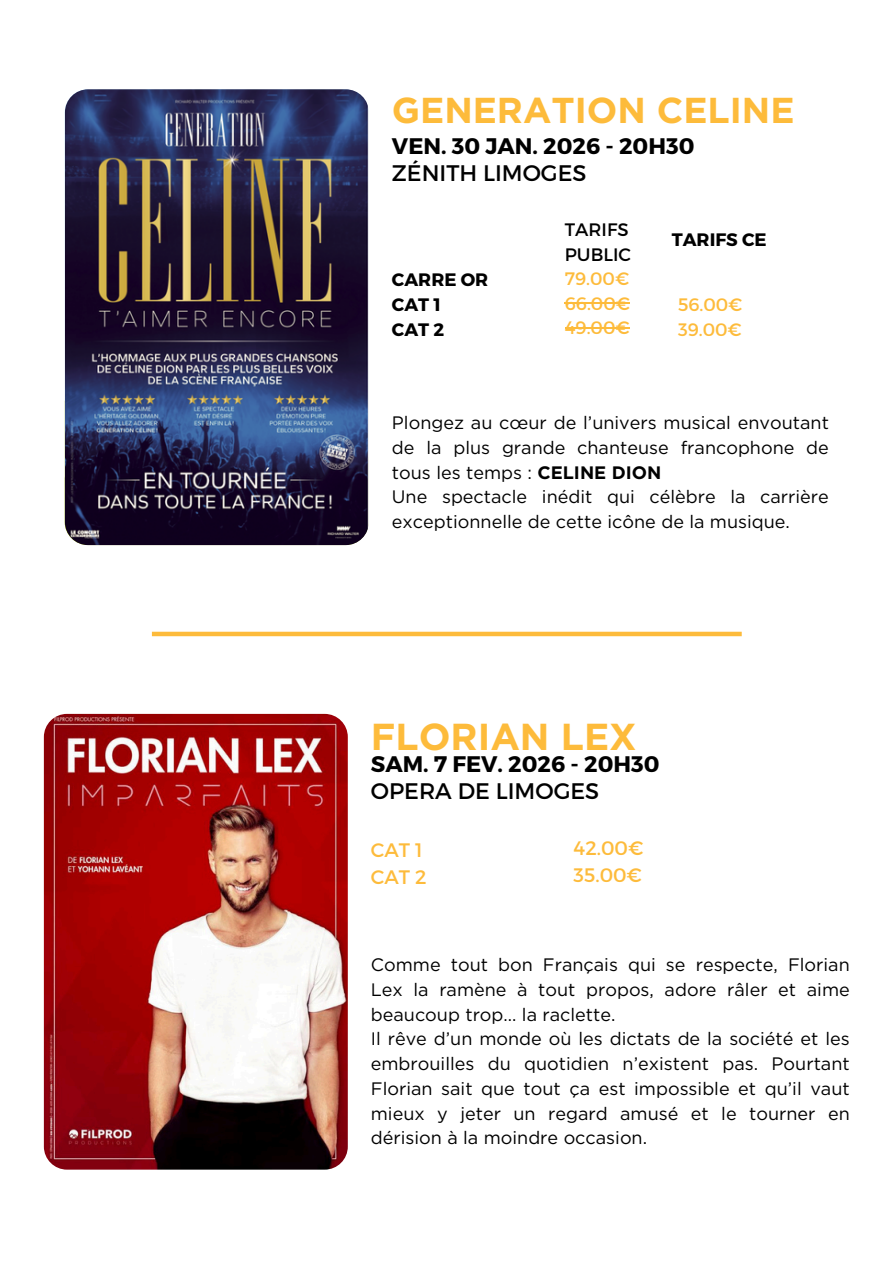
<style>
.page{position:relative;width:894px;height:1264px;background:#fff}
.page>*{position:absolute;margin:0;border:0;box-sizing:border-box;transform-origin:0 0}
.t1{font:700 37.5px "Gotham";color:#fdbb3b}
.t2{font:700 36px "Gotham";color:#fdbb3b}
.t3{font:700 22.5px "Montserrat";color:#000}
.t4{font:22.5px "Montserrat";color:#000}
.t5{font:19.5px/27px "Montserrat";color:#fdbb3b}
.t6{font:18px/24.8px "Gotham";color:#000;text-align:justify}
.t7{font:18px "Montserrat";color:#fdbb3b}
.t8{font:700 18px/24.8px "Montserrat";color:#000}
.t9{font:18px/24.8px "Montserrat";color:#000}
.s1{font-weight:700}
</style>
<div class="page">
<div style="left:152px;top:631px;width:589px;height:5px;background:#fdbb3b"></div>
<img style="left:65px;top:89px;width:304px;height:456px;border-radius:23px">
<hr style="left:564px;top:303px;width:66px;height:1px;background:#fdbb3b">
<hr style="left:564px;top:327px;width:65px;height:1px;background:#fdbb3b">
<img style="left:44px;top:714px;width:304px;height:455px;border-radius:23px">
<h1 class="t2" style="left:392px;top:89px;width:404px">GENERATION CELINE</h1>
<h2 class="t3" style="left:392px;top:131px;width:304px">VEN. 30 JAN. 2026 - 20H30</h2>
<h3 class="t4" style="left:392px;top:158px;width:196px">ZÉNITH LIMOGES</h3>
<p class="t9" style="left:564px;top:216px;width:68px">TARIFS<br>PUBLIC</p>
<p class="t8" style="left:392px;top:267px;width:98px">CARRE OR<br>CAT 1<br>CAT 2</p>
<p class="t7" style="left:564px;top:266px;width:66px">79.00€</p>
<p class="t7" style="left:564px;top:291px;width:67px">66.00€</p>
<h4 class="t7" style="left:564px;top:316px;width:66px">49.00€</h4>
<p class="t8" style="left:671px;top:226px;width:96px">TARIFS CE</p>
<p class="t7" style="left:677px;top:293px;width:66px">56.00€</p>
<p class="t7" style="left:677px;top:318px;width:65px">39.00€</p>
<h4 class="t6" style="left:392px;top:410px;width:438px">Plongez au cœur de l’univers musical envoutant de la plus grande chanteuse francophone de tous les temps : <span class="s1">CELINE DION</span></h4>
<h5 class="t6" style="left:392px;top:484px;width:438px">Une spectacle inédit qui célèbre la carrière exceptionnelle de cette icône de la musique.</h5>
<p class="t1" style="left:371px;top:713px;width:267px">FLORIAN LEX</p>
<h1 class="t3" style="left:371px;top:749px;width:290px">SAM. 7 FEV. 2026 - 20H30</h1>
<h2 class="t4" style="left:371px;top:776px;width:230px">OPERA DE LIMOGES</h2>
<p class="t5" style="left:371px;top:835px;width:57px">CAT 1<br>CAT 2</p>
<p class="t5" style="left:573px;top:833px;width:71px">42.00€</p>
<p class="t5" style="left:573px;top:860px;width:70px">35.00€</p>
<h3 class="t6" style="left:371px;top:952px;width:480px">Comme tout bon Français qui se respecte, Florian Lex la ramène à tout propos, adore râler et aime beaucoup trop… la raclette.</h3>
<h5 class="t6" style="left:371px;top:1026px;width:480px">Il rêve d’un monde où les dictats de la société et les embrouilles du quotidien n’existent pas. Pourtant Florian sait que tout ça est impossible et qu’il vaut mieux y jeter un regard amusé et le tourner en dérision à la moindre occasion.</h5>
</div>
